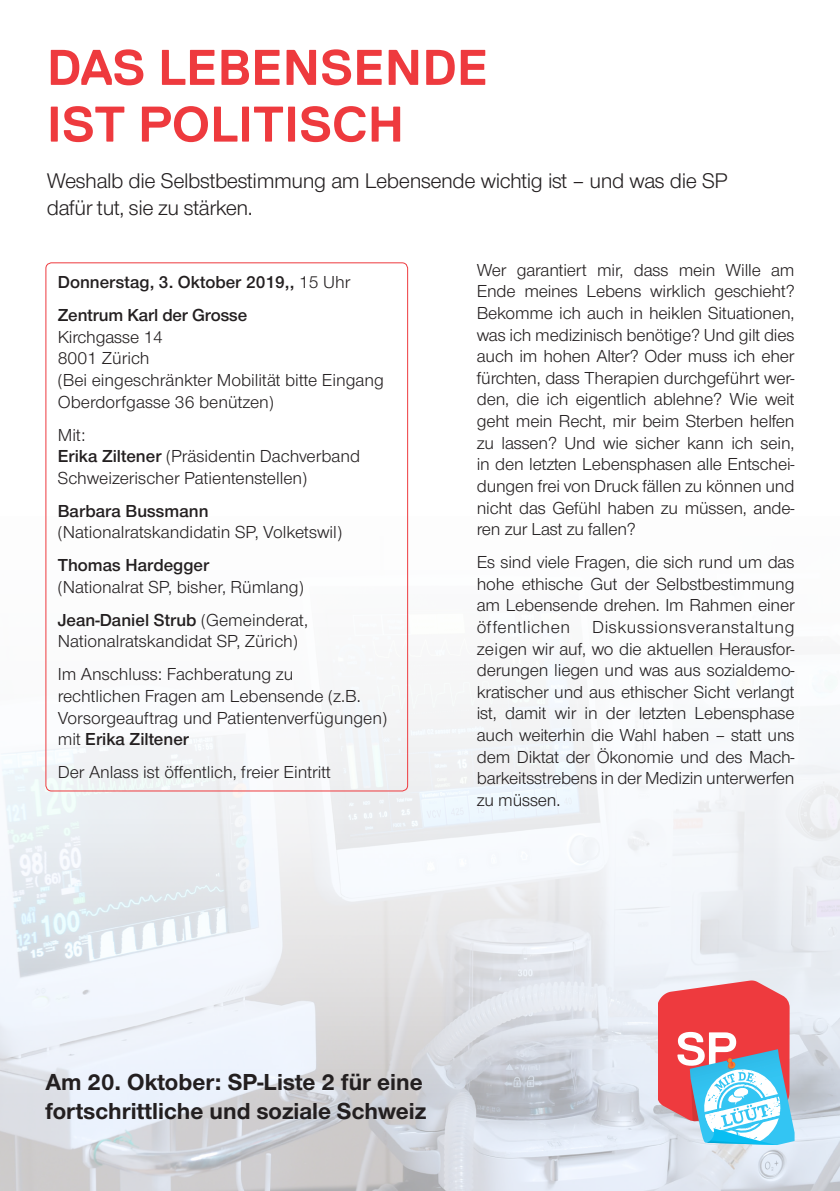
<style>
.page{position:relative;width:840px;height:1191px;background:#fff}
.page>*{position:absolute;margin:0;border:0;box-sizing:border-box;transform-origin:0 0}
.t1{font:700 50px "Replica";color:#ee3a3e}
.t2{font:700 24px/28.8px "Nimbus San Nov";color:#231f20}
.t3{font:22px/26.4px "Nimbus San Nov";letter-spacing:-.02em;color:#231f20}
.t4{font:18px/21.6px "Nimbus San Nov";color:#231f20}
.t5{font:18px "Nimbus San Nov Sem Bol";color:#231f20}
.s1{font-family:"Nimbus San Nov"}
.s2{font-family:"Nimbus San Nov Sem Bol"}
</style>
<div class="page">
<img style="left:0;top:516px;width:839px;height:675px">
<svg style="left:658px;top:980px;width:136px;height:165px;background:#c3919e"></svg>
<p class="t1" style="left:47px;top:40px;width:442px">DAS LEBENSENDE</p>
<p class="t1" style="left:47px;top:97px;width:358px">IST POLITISCH</p>
<p class="t3" style="left:47px;top:168px;width:682px">Weshalb die Selbstbestimmung am Lebensende wichtig ist – und was die SP dafür tut, sie zu stärken.</p>
<p class="t5" style="left:58px;top:272px;width:294px">Donnerstag, 3. Oktober 2019,, <span class="s1">15 Uhr</span></p>
<p class="t4" style="left:58px;top:304px;width:327px"><span class="s2">Zentrum Karl der Grosse<br></span>Kirchgasse 14<br>8001 Zürich<br>(Bei eingeschränkter Mobilität bitte Eingang<br>Oberdorfgasse 36 benützen)</p>
<p class="t4" style="left:58px;top:424px;width:304px">Mit:<br><span class="s2">Erika Ziltener</span> (Präsidentin Dachverband<br>Schweizerischer Patientenstellen)</p>
<p class="t4" style="left:58px;top:500px;width:285px"><span class="s2">Barbara Bussmann </span>(Nationalratskandidatin SP, Volketswil)</p>
<p class="t4" style="left:58px;top:554px;width:247px"><span class="s2">Thomas Hardegger<br></span>(Nationalrat SP, bisher, Rümlang)</p>
<p class="t4" style="left:58px;top:609px;width:252px"><span class="s2">Jean-Daniel Strub</span> (Gemeinderat,<br>Nationalratskandidat SP, Zürich)</p>
<p class="t4" style="left:58px;top:663px;width:330px">Im Anschluss: Fachberatung zu<br>rechtlichen Fragen am Lebensende (z.B.<br>Vorsorgeauftrag und Patientenverfügungen) mit <span class="s2">Erika Ziltener</span></p>
<p class="t4" style="left:58px;top:761px;width:274px">Der Anlass ist öffentlich, freier Eintritt</p>
<p class="t4" style="left:476px;top:259px;width:319px;text-align:justify">Wer garantiert mir, dass mein Wille am Ende meines Lebens wirklich geschieht?<br>Bekomme ich auch in heiklen Situationen, was ich medizinisch benötige? Und gilt dies auch im hohen Alter? Oder muss ich eher fürchten, dass Therapien durchgeführt wer&shy;den, die ich eigentlich ablehne? Wie weit geht mein Recht, mir beim Sterben helfen zu lassen? Und wie sicher kann ich sein, in den letzten Lebensphasen alle Entschei&shy;dungen frei von Druck fällen zu können und nicht das Gefühl haben zu müssen, ande&shy;ren zur Last zu fallen?</p>
<p class="t4" style="left:476px;top:551px;width:319px;text-align:justify">Es sind viele Fragen, die sich rund um das hohe ethische Gut der Selbstbestimmung am Lebensende drehen. Im Rahmen einer öffentlichen Diskussionsveranstaltung zeigen wir auf, wo die aktuellen Herausfor&shy;derungen liegen und was aus sozialdemo&shy;kratischer und aus ethischer Sicht verlangt ist, damit wir in der letzten Lebensphase auch weiterhin die Wahl haben – statt uns dem Diktat der Ökonomie und des Mach&shy;barkeitsstrebens in der Medizin unterwerfen zu müssen.</p>
<p class="t2" style="left:45px;top:1067px;width:382px">Am 20. Oktober: SP-Liste 2 für eine fortschrittliche und soziale Schweiz</p>
</div>
